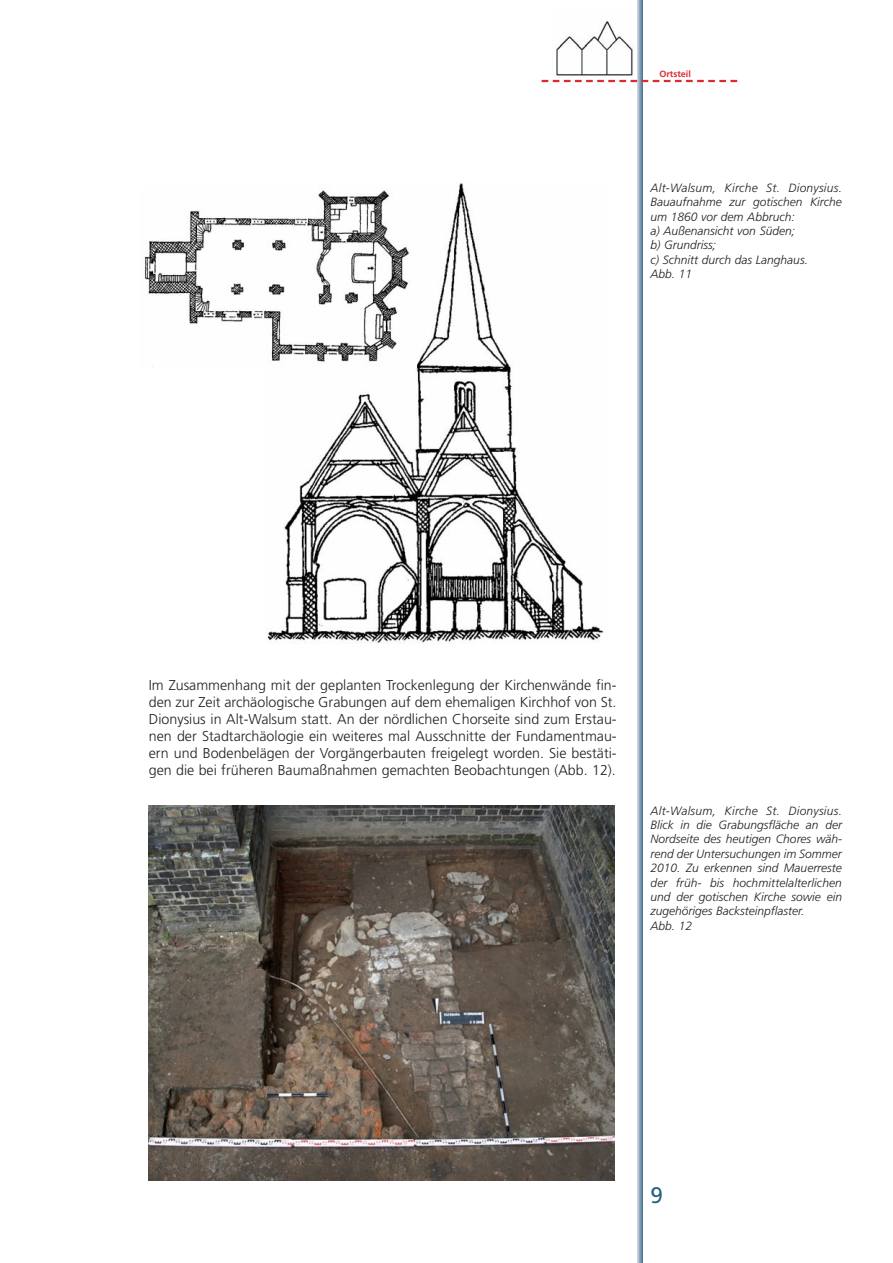
<style>
.page{position:relative;width:893px;height:1263px;background:#fff}
.page>*{position:absolute;margin:0;border:0;box-sizing:border-box;transform-origin:0 0}
.t1{font:22.5px "Frutiger";color:#2b627f}
.t2{font:300 14.25px/17.1px "Frutiger";color:#231f20;text-align:justify}
.t3{font:italic 300 12px/14.4px "Frutiger";color:#231f20}
.t4{font:700 9px "Frutiger";color:#dd2a32}
</style>
<div class="page">
<svg style="left:638px;top:0;width:4px;height:1263px;background:#89a3b7"></svg>
<svg style="left:542px;top:80px;width:195px;height:2px"></svg>
<img style="left:555px;top:20px;width:78px;height:56px">
<img style="left:267px;top:183px;width:337px;height:460px">
<img style="left:144px;top:188px;width:272px;height:180px">
<img style="left:149px;top:806px;width:466px;height:374px">
<p class="t4" style="left:659px;top:70px;width:33px">Ortsteil</p>
<p class="t3" style="left:651px;top:181px;width:193px">Alt-Walsum, Kirche St. Dionysius.<br>Bauaufnahme zur gotischen Kirche um 1860 vor dem Abbruch:<br>a) Außenansicht von Süden;<br>b) Grundriss;<br>c) Schnitt durch das Langhaus.<br>Abb. 11</p>
<p class="t2" style="left:149px;top:677px;width:469px">Im Zusammenhang mit der geplanten Trockenlegung der Kirchenwände fin&shy;den zur Zeit archäologische Grabungen auf dem ehemaligen Kirchhof von St.<br>Dionysius in Alt-Walsum statt. An der nördlichen Chorseite sind zum Erstau&shy;nen der Stadtarchäologie ein weiteres mal Ausschnitte der Fundamentmau&shy;ern und Bodenbelägen der Vorgängerbauten freigelegt worden. Sie bestäti&shy;gen die bei früheren Baumaßnahmen gemachten Beobachtungen (Abb. 12).</p>
<p class="t3" style="left:651px;top:804px;width:193px">Alt-Walsum, Kirche St. Dionysius.<br>Blick in die Grabungsfläche an der<br>Nordseite des heutigen Chores wäh&shy;rend der Untersuchungen im Sommer<br>2010. Zu erkennen sind Mauerreste der früh- bis hochmittelalterlichen und der gotischen Kirche sowie ein zugehöriges Backsteinpflaster.<br>Abb. 12</p>
<h1 class="t1" style="left:651px;top:1186px;width:14px">9</h1>
</div>
